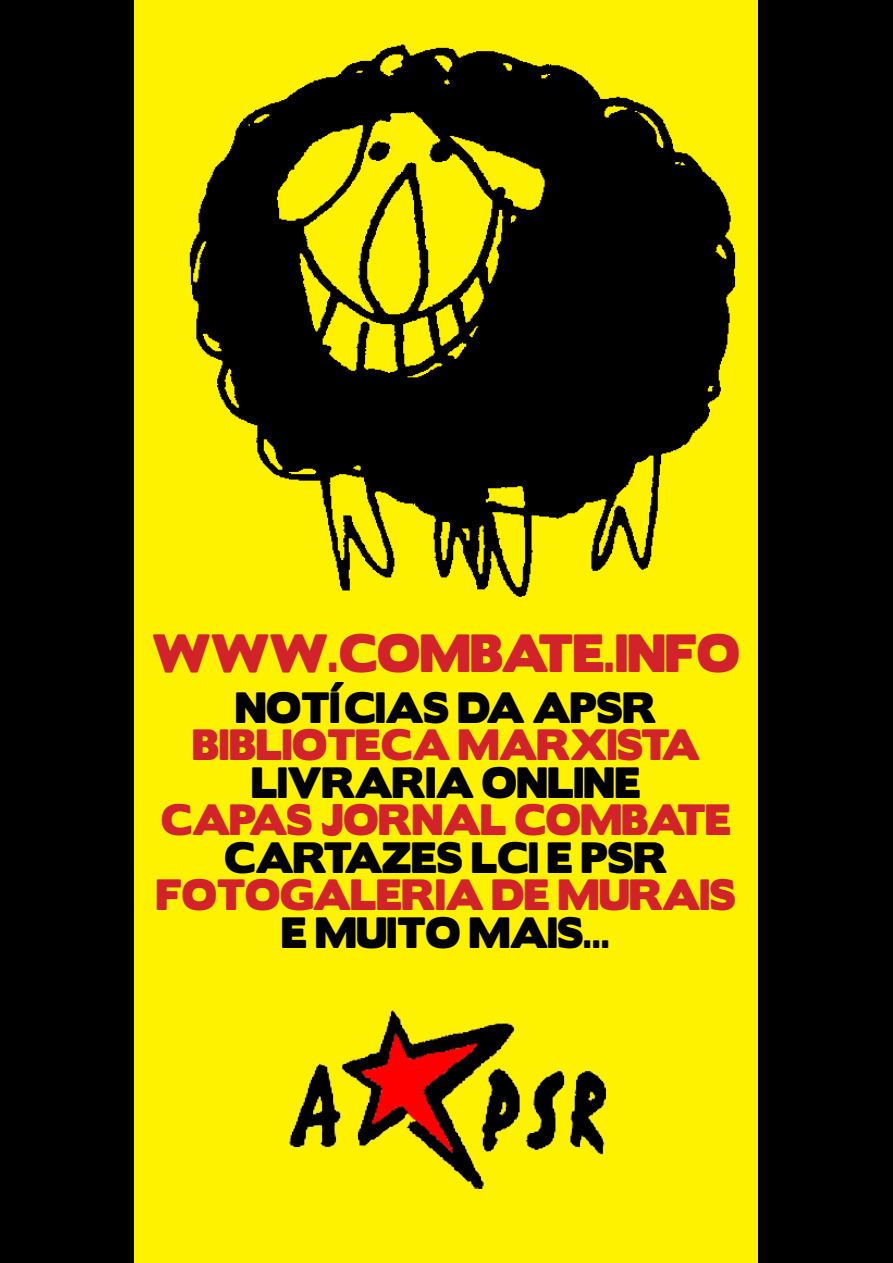
<style>
.page{position:relative;width:893px;height:1263px;background:#000}
.page>*{position:absolute;margin:0;border:0;box-sizing:border-box;transform-origin:0 0}
.t1{font:48px "Boris Black Bloxx";color:#d2232a;scale:.91 1}
.t2{font:39px "Boris Black Bloxx";color:#000;scale:.91 1}
.t3{font:39px "Boris Black Bloxx";color:#d2232a;scale:.91 1}
</style>
<div class="page">
<div style="left:135px;top:0;width:623px;height:1263px;background:#fff200"></div>
<img style="left:189px;top:44px;width:547px;height:553px">
<img style="left:288px;top:1010px;width:317px;height:178px">
<p class="t1" style="left:152px;top:617px;width:647px">WWW.COMBATE.INFO</p>
<p class="t2" style="left:235px;top:678px;width:464px">NOTÍCIAS DA APSR</p>
<p class="t3" style="left:193px;top:715px;width:559px">BIBLIOTECA MARXISTA</p>
<p class="t2" style="left:252px;top:753px;width:429px">LIVRARIA ONLINE</p>
<p class="t3" style="left:161px;top:790px;width:628px">CAPAS JORNAL COMBATE</p>
<p class="t2" style="left:224px;top:828px;width:488px">CARTAZES LCI E PSR</p>
<p class="t3" style="left:156px;top:865px;width:639px">FOTOGALERIA DE MURAIS</p>
<p class="t2" style="left:282px;top:903px;width:363px">E MUITO MAIS...</p>
</div>
